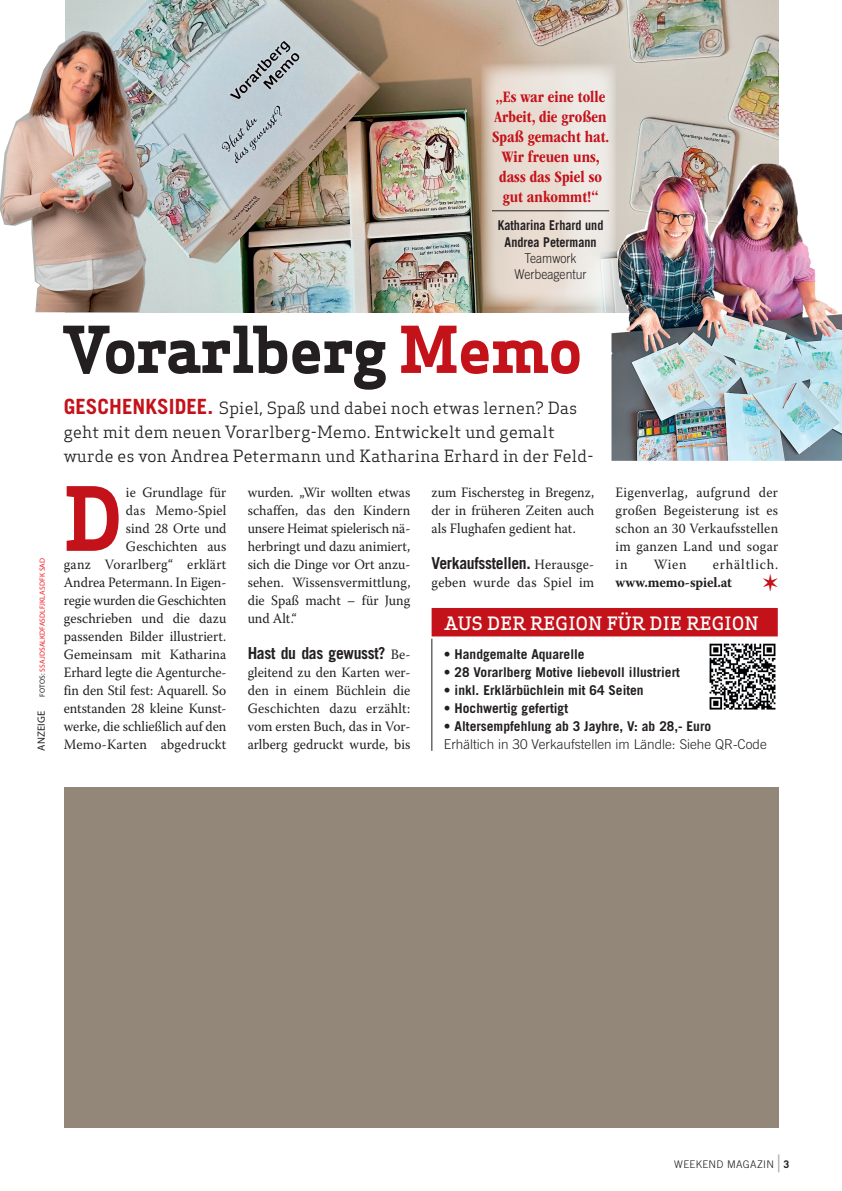
<style>
.page{position:relative;width:842px;height:1191px;background:#fff}
.page>*{position:absolute;margin:0;border:0;box-sizing:border-box;transform-origin:0 0}
.t1{font:700 86.25px "Apex Serif";color:#c4121a;scale:.95 1}
.t2{font:700 63px "Apex Serif";letter-spacing:-.01em;color:#231f20}
.t3{font:700 24px "Trade Gothic LT Std";color:#a8a9ad;scale:.4 1}
.t4{font:500 18px "Apex Serif";letter-spacing:.02em;color:#fff}
.t5{font:16.5px/24px "Apex Serif";letter-spacing:.015em;color:#231f20}
.t6{font:700 condensed 16.5px/20px "ITC Garamond Std";color:#c4121a;text-align:center}
.t7{font:700 16.5px "Trade Gothic LT Std";letter-spacing:-.02em;color:#231f20;scale:.95 1}
.t8{font:14.25px/18px "Warnock Pro";color:#231f20;text-align:justify;scale:.95 1}
.t9{font:14.25px "Warnock Pro";letter-spacing:.02em;color:#231f20;scale:.95 1}
.t10{font:700 14.25px "Warnock Pro";letter-spacing:-.01em;color:#231f20;scale:.95 1}
.t11{font:14.25px "Warnock Pro";letter-spacing:.065em;color:#231f20;scale:.95 1}
.t12{font:700 13.5px "Trade Gothic LT Std";color:#231f20}
.t13{font:300 13.5px "Trade Gothic LT Std";color:#231f20}
.t14{font:700 13.5px/17px "Trade Gothic LT Std";color:#231f20;text-align:center;scale:.9 1}
.t15{font:300 13.5px/16px "Trade Gothic LT Std";color:#231f20;text-align:center;scale:.9 1}
.t16{font:300 10.5px "Trade Gothic LT Std";letter-spacing:.03em;color:#231f20}
.t17{font:10.5px "Myriad Pro";letter-spacing:.02em;color:#231f20}
.t18{font:700 10.5px "Trade Gothic LT Std";color:#231f20}
.t19{font:7.5px "Myriad Pro";letter-spacing:.02em;color:#ee1d23}
.s1{color:#231f20}
.s2{color:#c4121a}
.s3{font-family:"Trade Gothic LT Std";font-weight:700;font-size:21px;color:#c4121a}
.s4{font-family:"Warnock Pro";font-weight:400;font-size:14.25px}
</style>
<div class="page">
<div style="left:64px;top:787px;width:714px;height:340px;background:#938779"></div>
<img style="left:65px;top:0;width:713px;height:313px">
<hr style="left:432px;top:638px;width:1px;height:113px;background:#231f20">
<div style="left:432px;top:608px;width:346px;height:28px;background:#c4121a"></div>
<img style="left:611px;top:164px;width:231px;height:297px">
<img style="left:709px;top:643px;width:67px;height:67px">
<svg style="left:481px;top:64px;width:134px;height:243px;background:#e4dad0"></svg>
<hr style="left:492px;top:210px;width:117px;height:1px;background:#231f20">
<img style="left:0;top:31px;width:147px;height:281px">
<p class="t19" style="left:38px;top:697px;width:140px;rotate:-90deg"><span class="s1">FOTOS:</span> SSAJDSALKDFASDLFJKLASDFK SAD</p>
<p class="t17" style="left:35px;top:751px;width:42px;rotate:-90deg">ANZEIGE</p>
<p class="t6" style="left:492px;top:87px;width:119px">„Es war eine tolle<br>Arbeit, die großen<br>Spaß gemacht hat.<br>Wir freuen uns, dass das Spiel so gut ankommt!“</p>
<p class="t14" style="left:498px;top:216px;width:119px">Katharina Erhard und<br>Andrea Petermann</p>
<p class="t15" style="left:515px;top:250px;width:82px">Teamwork<br>Werbeagentur</p>
<h2 class="t2" style="left:64px;top:309px;width:520px">Vorarlberg <span class="s2">Memo</span></h2>
<p class="t5" style="left:64px;top:396px;width:531px"><span class="s3">GESCHENKSIDEE.</span> Spiel, Spaß und dabei noch etwas lernen? Das geht mit dem neuen Vorarlberg-Memo. Entwickelt und gemalt wurde es von Andrea Petermann und Katharina Erhard in der Feld-</p>
<h1 class="t1" style="left:64px;top:463px;width:63px">D</h1>
<p class="t8" style="left:615px;top:483px;width:173px">Eigenverlag, aufgrund der großen Begeisterung ist es schon an 30 Verkaufsstellen im ganzen Land und sogar in</p>
<p class="t8" style="left:64px;top:483px;width:173px;text-align:right">ie Grundlage für<br>das Memo-Spiel<br>sind 28 Orte und<br>Geschichten aus<br>ganz Vorarlberg“ erklärt<br>Andrea Petermann. In Eigen&shy;regie wurden die Geschichten geschrieben und die dazu passenden Bilder illustriert.<br>Gemeinsam mit Katharina<br>Erhard legte die Agenturche&shy;fin den Stil fest: Aquarell. So entstanden 28 kleine Kunst&shy;werke, die schließlich auf den<br>Memo-Karten abgedruckt</p>
<p class="t8" style="left:248px;top:483px;width:173px">wurden. „Wir wollten etwas schaffen, das den Kindern unsere Heimat spielerisch nä&shy;herbringt und dazu animiert, sich die Dinge vor Ort anzu&shy;sehen. Wissensvermittlung, die Spaß macht – für Jung und Alt.“</p>
<p class="t8" style="left:432px;top:483px;width:173px">zum Fischersteg in Bregenz, der in früheren Zeiten auch als Flughafen gedient hat.</p>
<p class="t7" style="left:432px;top:553px;width:173px">Verkaufsstellen. <span class="s4">Herausge-</span></p>
<p class="t9" style="left:432px;top:573px;width:173px">geben wurde das Spiel im</p>
<p class="t8" style="left:654px;top:555px;width:36px">Wien</p>
<p class="t11" style="left:713px;top:555px;width:70px">erhältlich.</p>
<p class="t10" style="left:615px;top:573px;width:124px">www.memo-spiel.at</p>
<p class="t4" style="left:444px;top:612px;width:316px">AUS DER REGION FÜR DIE REGION</p>
<p class="t12" style="left:444px;top:646px;width:142px">• Handgemalte Aquarelle</p>
<p class="t12" style="left:444px;top:664px;width:237px">• 28 Vorarlberg Motive liebevoll illustriert</p>
<p class="t12" style="left:444px;top:682px;width:201px">• inkl. Erklärbüchlein mit 64 Seiten</p>
<p class="t12" style="left:444px;top:700px;width:126px">• Hochwertig gefertigt</p>
<p class="t12" style="left:444px;top:718px;width:269px">• Altersempfehlung ab 3 Jayhre, V: ab 28,- Euro</p>
<p class="t13" style="left:444px;top:736px;width:324px">Erhältich in 30 Verkaufstellen im Ländle: Siehe QR-Code</p>
<p class="t7" style="left:248px;top:643px;width:173px">Hast du das gewusst? <span class="s4">Be-</span></p>
<p class="t8" style="left:248px;top:663px;width:173px">gleitend zu den Karten wer&shy;den in einem Büchlein die Geschichten dazu erzählt: vom ersten Buch, das in Vor&shy;arlberg gedruckt wurde, bis</p>
<p class="t16" style="left:674px;top:1157px;width:101px">WEEKEND MAGAZIN</p>
<h3 class="t3" style="left:778px;top:1148px;width:7px">|</h3>
<p class="t18" style="left:783px;top:1157px;width:7px">3</p>
</div>
